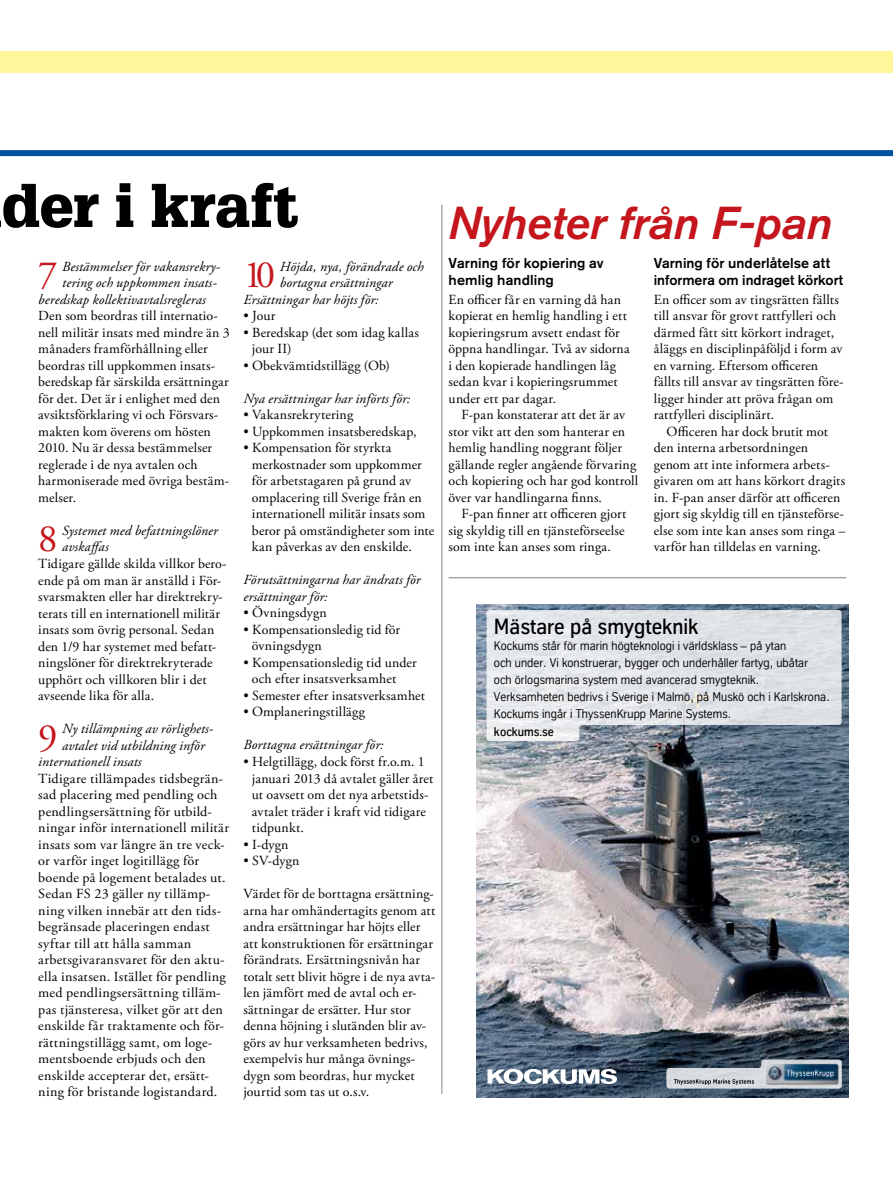
<style>
.page{position:relative;width:893px;height:1191px;background:#fff}
.page>*{position:absolute;margin:0;border:0;box-sizing:border-box;transform-origin:0 0}
.t1{font:900 58.2px "Glypha";color:#000}
.t2{font:italic 500 45.75px "Akzidenz Grotesk BE";letter-spacing:-.01em;color:#c4161c}
.t3{font:38.7px "Adobe Garamond Pro";color:#c4161c}
.t4{font:500 21.3px "TK Type";color:#000}
.t5{font:500 14.25px/16.5px "Akzidenz Grotesk BE";letter-spacing:.005em;color:#000}
.t6{font:13.8px/16.5px "Adobe Garamond Pro";letter-spacing:.015em;color:#000}
.t7{font:italic 13.8px/16.5px "Adobe Garamond Pro";letter-spacing:.01em;color:#000}
.t8{font:12.15px/16.8px "TK Type";color:#000}
.t9{font:500 12.15px "TK Type";color:#000}
</style>
<div class="page">
<hr style="left:441px;top:205px;width:1px;height:889px;background:#808285">
<hr style="left:449px;top:577px;width:397px;height:1px;background:#808285">
<div style="left:0;top:51px;width:893px;height:21px;background:#fff799"></div>
<div style="left:0;top:150px;width:893px;height:6px;background:#00529c"></div>
<img style="left:477px;top:604px;width:372px;height:493px">
<svg style="left:487px;top:1069px;width:130px;height:15px"></svg>
<img style="left:666px;top:1059px;width:176px;height:29px">
<svg style="left:487px;top:610px;width:355px;height:131px;background:#d6dbe0"></svg>
<h1 class="t1" style="left:2px;top:171px;width:299px">der i kraft</h1>
<h3 class="t3" style="left:38px;top:252px;width:21px">7</h3>
<p class="t7" style="left:62px;top:259px;width:160px">Bestämmelser för vakansrekry-</p>
<p class="t7" style="left:62px;top:275px;width:156px">tering och uppkommen insats-</p>
<p class="t7" style="left:38px;top:292px;width:169px">beredskap kollektivavtalsregleras</p>
<p class="t6" style="left:38px;top:308px;width:193px">Den som beordras till internatio&shy;nell militär insats med mindre än 3 månaders framförhållning eller beordras till uppkommen insats&shy;beredskap får särskilda ersättningar för det. Det är i enlighet med den avsiktsförklaring vi och Försvars&shy;makten kom överens om hösten<br>2010. Nu är dessa bestämmelser reglerade i de nya avtalen och harmoniserade med övriga bestäm&shy;melser.</p>
<h3 class="t3" style="left:38px;top:516px;width:21px">8</h3>
<p class="t7" style="left:62px;top:523px;width:157px">Systemet med befattningslöner avskaffas</p>
<p class="t6" style="left:38px;top:556px;width:190px">Tidigare gällde skilda villkor bero&shy;ende på om man är anställd i För&shy;svarsmakten eller har direktrekry&shy;terats till en internationell militär insats som övrig personal. Sedan den 1/9 har systemet med befatt&shy;ningslöner för direktrekryterade upphört och villkoren blir i det avseende lika för alla.</p>
<h3 class="t3" style="left:38px;top:714px;width:21px">9</h3>
<p class="t7" style="left:62px;top:721px;width:153px">Ny tillämpning av rörlighets-</p>
<p class="t7" style="left:62px;top:737px;width:144px">avtalet vid utbildning inför</p>
<p class="t7" style="left:38px;top:754px;width:105px">internationell insats</p>
<p class="t6" style="left:38px;top:770px;width:192px">Tidigare tillämpades tidsbegrän&shy;sad placering med pendling och pendlingsersättning för utbild&shy;ningar inför internationell militär insats som var längre än tre veck&shy;or varför inget logitillägg för boende på logement betalades ut.<br>Sedan FS 23 gäller ny tillämp&shy;ning vilken innebär att den tids&shy;begränsade placeringen endast syftar till att hålla samman arbetsgivaransvaret för den aktu&shy;ella insatsen. Istället för pendling med pendlingsersättning tilläm&shy;pas tjänsteresa, vilket gör att den enskilde får traktamente och för&shy;rättningstillägg samt, om loge&shy;mentsboende erbjuds och den enskilde accepterar det, ersätt&shy;ning för bristande logistandard.</p>
<h3 class="t3" style="left:243px;top:252px;width:33px">10</h3>
<p class="t7" style="left:280px;top:259px;width:145px">Höjda, nya, förändrade och</p>
<p class="t7" style="left:280px;top:275px;width:114px">bortagna ersättningar</p>
<p class="t7" style="left:243px;top:292px;width:137px">Ersättningar har höjts för:</p>
<p class="t6" style="left:243px;top:308px;width:34px">• Jour</p>
<p class="t6" style="left:252px;top:325px;width:169px;text-indent:-9px">• Beredskap (det som idag kallas jour II)</p>
<p class="t6" style="left:243px;top:358px;width:148px">• Obekvämtidstillägg (Ob)</p>
<p class="t7" style="left:243px;top:391px;width:168px">Nya ersättningar har införts för:</p>
<p class="t6" style="left:243px;top:407px;width:111px">• Vakansrekrytering</p>
<p class="t6" style="left:243px;top:424px;width:175px">• Uppkommen insatsberedskap,</p>
<p class="t6" style="left:252px;top:440px;width:184px;text-indent:-9px">• Kompensation för styrkta merkostnader som uppkommer för arbetstagaren på grund av omplacering till Sverige från en internationell militär insats som beror på omständigheter som inte kan påverkas av den enskilde.</p>
<p class="t7" style="left:243px;top:572px;width:179px">Förutsättningarna har ändrats för ersättningar för:</p>
<p class="t6" style="left:243px;top:605px;width:85px">• Övningsdygn</p>
<p class="t6" style="left:252px;top:622px;width:150px;text-indent:-9px">• Kompensationsledig tid för övningsdygn</p>
<p class="t6" style="left:252px;top:655px;width:166px;text-indent:-9px">• Kompensationsledig tid under och efter insatsverksamhet</p>
<p class="t6" style="left:243px;top:688px;width:183px">• Semester efter insatsverksamhet</p>
<p class="t6" style="left:243px;top:704px;width:123px">• Omplaneringstillägg</p>
<p class="t7" style="left:243px;top:737px;width:142px">Borttagna ersättningar för:</p>
<p class="t6" style="left:252px;top:754px;width:183px;text-indent:-9px">• Helgtillägg, dock först fr.o.m. 1 januari 2013 då avtalet gäller året ut oavsett om det nya arbetstids&shy;avtalet träder i kraft vid tidigare tidpunkt.</p>
<p class="t6" style="left:243px;top:836px;width:47px">• I-dygn</p>
<p class="t6" style="left:243px;top:853px;width:58px">• SV-dygn</p>
<p class="t6" style="left:243px;top:886px;width:193px">Värdet för de borttagna ersättning&shy;arna har omhändertagits genom att andra ersättningar har höjts eller att konstruktionen för ersättningar förändrats. Ersättningsnivån har totalt sett blivit högre i de nya avta&shy;len jämfört med de avtal och er&shy;sättningar de ersätter. Hur stor denna höjning i slutänden blir av&shy;görs av hur verksamheten bedrivs, exempelvis hur många övnings&shy;dygn som beordras, hur mycket jourtid som tas ut o.s.v.</p>
<h2 class="t2" style="left:449px;top:197px;width:385px">Nyheter från F-pan</h2>
<p class="t5" style="left:449px;top:255px;width:157px">Varning för kopiering av hemlig handling</p>
<p class="t6" style="left:449px;top:292px;width:183px">En officer får en varning då han kopierat en hemlig handling i ett kopieringsrum avsett endast för öppna handlingar. Två av sidorna i den kopierade handlingen låg sedan kvar i kopieringsrummet under ett par dagar.</p>
<p class="t6" style="left:449px;top:407px;width:191px;text-indent:13px">F-pan konstaterar att det är av stor vikt att den som hanterar en hemlig handling noggrant följer gällande regler angående förvaring och kopiering och har god kontroll över var handlingarna finns.</p>
<p class="t6" style="left:449px;top:506px;width:179px;text-indent:13px">F-pan finner att officeren gjort sig skyldig till en tjänsteförseelse som inte kan anses som ringa.</p>
<p class="t5" style="left:654px;top:255px;width:191px">Varning för underlåtelse att informera om indraget körkort</p>
<p class="t6" style="left:654px;top:292px;width:191px">En officer som av tingsrätten fällts till ansvar för grovt rattfylleri och därmed fått sitt körkort indraget, åläggs en disciplinpåföljd i form av en varning. Eftersom officeren fällts till ansvar av tingsrätten före&shy;ligger hinder att pröva frågan om rattfylleri disciplinärt.</p>
<p class="t6" style="left:654px;top:424px;width:193px;text-indent:13px">Officeren har dock brutit mot den interna arbetsordningen genom att inte informera arbets&shy;givaren om att hans körkort dragits in. F-pan anser därför att officeren gjort sig skyldig till en tjänsteförse&shy;else som inte kan anses som ringa – varför han tilldelas en varning.</p>
<h3 class="t4" style="left:494px;top:614px;width:206px">Mästare på smygteknik</h3>
<p class="t8" style="left:494px;top:638px;width:337px">Kockums står för marin högteknologi i världsklass – på ytan<br>och under. Vi konstruerar, bygger och underhåller fartyg, ubåtar<br>och örlogsmarina system med avancerad smygteknik.<br>Verksamheten bedrivs i Sverige i Malmö, på Muskö och i Karlskrona.<br>Kockums ingår i ThyssenKrupp Marine Systems.</p>
<p class="t9" style="left:494px;top:725px;width:61px">kockums.se</p>
</div>
